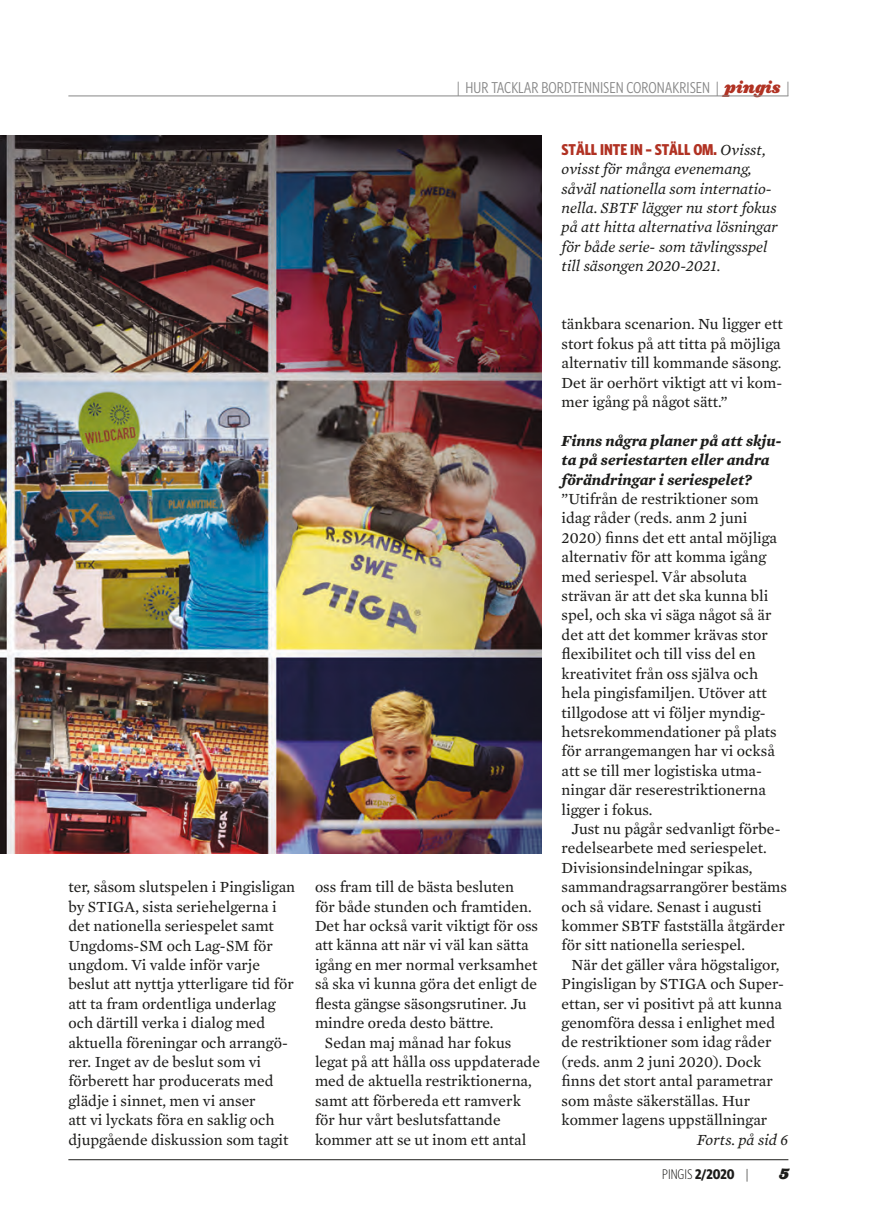
<style>
.page{position:relative;width:878px;height:1224px;background:#fff}
.page>*{position:absolute;margin:0;border:0;box-sizing:border-box;transform-origin:0 0}
.t1{font:15.75px/19.4px "Mercury Text G2 Roman";color:#1d1d1b}
.t2{font:italic 15.75px/19.4px "Mercury Text G2";color:#1d1d1b}
.t3{font:italic 700 15.75px/19.4px "Mercury Text G1";color:#1d1d1b}
.t4{font:condensed 15.75px "Whitney HTF";color:#878787}
.t5{font:700 condensed 15.75px "Whitney HTF";color:#b13223}
.t6{font:300 condensed 14px "Whitney HTF";color:#1d1d1b}
.t7{font:14px "Ziggurat HTF Black Italic";color:#1d1d1b}
.s1{font-family:"Ziggurat HTF Black Italic";font-stretch:normal;color:#b13223}
.s2{font-family:"Mercury Text G2";font-weight:400;font-style:italic;font-stretch:normal;color:#1d1d1b}
.s3{font-weight:700}
</style>
<div class="page">
<hr style="left:68px;top:96px;width:720px;height:1px;background:#878787">
<img style="left:0;top:135px;width:541px;height:718px">
<hr style="left:68px;top:1159px;width:720px;height:1px;background:#1d1d1b">
<p class="t4" style="left:456px;top:79px;width:334px">| HUR TACKLAR BORDTENNISEN CORONAKRISEN | <span class="s1">pingis</span> |</p>
<p class="t1" style="left:68px;top:877px;width:228px">ter, såsom slutspelen i Pingisligan by STIGA, sista seriehelgerna i det nationella seriespelet samt<br>Ungdoms-SM och Lag-SM för ungdom. Vi valde inför varje beslut att nyttja ytterligare tid för att ta fram ordentliga underlag och därtill verka i dialog med aktuella föreningar och arrangö&shy;rer. Inget av de beslut som vi förberett har producerats med glädje i sinnet, men vi anser<br>att vi lyckats föra en saklig och djupgående diskussion som tagit</p>
<p class="t1" style="left:315px;top:877px;width:200px">oss fram till de bästa besluten</p>
<p class="t1" style="left:315px;top:896px;width:218px">för både stunden och framtiden.</p>
<p class="t1" style="left:315px;top:915px;width:224px">Det har också varit viktigt för oss</p>
<p class="t1" style="left:315px;top:935px;width:215px">att känna att när vi väl kan sätta</p>
<p class="t1" style="left:315px;top:954px;width:224px">igång en mer normal verksamhet</p>
<p class="t1" style="left:315px;top:974px;width:224px">så ska vi kunna göra det enligt de</p>
<p class="t1" style="left:315px;top:993px;width:213px">flesta gängse säsongsrutiner. Ju</p>
<p class="t1" style="left:315px;top:1012px;width:180px">mindre oreda desto bättre.</p>
<p class="t1" style="left:325px;top:1032px;width:188px">Sedan maj månad har fokus</p>
<p class="t1" style="left:315px;top:1051px;width:226px">legat på att hålla oss uppdaterade</p>
<p class="t1" style="left:315px;top:1071px;width:218px">med de aktuella restriktionerna,</p>
<p class="t1" style="left:315px;top:1090px;width:207px">samt att förbereda ett ramverk</p>
<p class="t1" style="left:315px;top:1109px;width:187px">för hur vårt beslutsfattande</p>
<p class="t1" style="left:315px;top:1129px;width:213px">kommer att se ut inom ett antal</p>
<p class="t5" style="left:561px;top:140px;width:205px">STÄLL INTE IN – STÄLL OM. <span class="s2">Ovisst,</span></p>
<p class="t2" style="left:561px;top:159px;width:218px">ovisst för många evenemang, såväl nationella som internatio&shy;nella. SBTF lägger nu stort fokus på att hitta alternativa lösningar för både serie- som tävlingsspel till säsongen 2020-2021.</p>
<p class="t1" style="left:561px;top:314px;width:222px">tänkbara scenarion. Nu ligger ett stort fokus på att titta på möjliga alternativ till kommande säsong.<br>Det är oerhört viktigt att vi kom&shy;mer igång på något sätt.”</p>
<p class="t3" style="left:561px;top:430px;width:221px">Finns några planer på att skju&shy;ta på seriestarten eller andra förändringar i seriespelet?</p>
<p class="t1" style="left:561px;top:489px;width:217px">”Utifrån de restriktioner som idag råder (reds. anm 2 juni<br>2020) finns det ett antal möjliga alternativ för att komma igång med seriespel. Vår absoluta strävan är att det ska kunna bli spel, och ska vi säga något så är det att det kommer krävas stor flexibilitet och till viss del en kreativitet från oss själva och hela pingisfamiljen. Utöver att tillgodose att vi följer myndig&shy;hetsrekommendationer på plats för arrangemangen har vi också att se till mer logistiska utma&shy;ningar där reserestriktionerna ligger i fokus.</p>
<p class="t1" style="left:561px;top:818px;width:227px;text-indent:10px">Just nu pågår sedvanligt förbe&shy;redelsearbete med seriespelet.<br>Divisionsindelningar spikas, sammandragsarrangörer bestäms och så vidare. Senast i augusti kommer SBTF fastställa åtgärder för sitt nationella seriespel.</p>
<p class="t1" style="left:561px;top:954px;width:223px;text-indent:10px">När det gäller våra högstaligor,<br>Pingisligan by STIGA och Super&shy;ettan, ser vi positivt på att kunna genomföra dessa i enlighet med de restriktioner som idag råder (reds. anm 2 juni 2020). Dock finns det stort antal parametrar som måste säkerställas. Hur kommer lagens uppställningar</p>
<p class="t2" style="left:696px;top:1129px;width:93px">Forts. på sid 6</p>
<p class="t6" style="left:662px;top:1166px;width:88px">PINGIS <span class="s3">2/2020</span> |</p>
<p class="t7" style="left:778px;top:1162px;width:11px">5</p>
</div>
